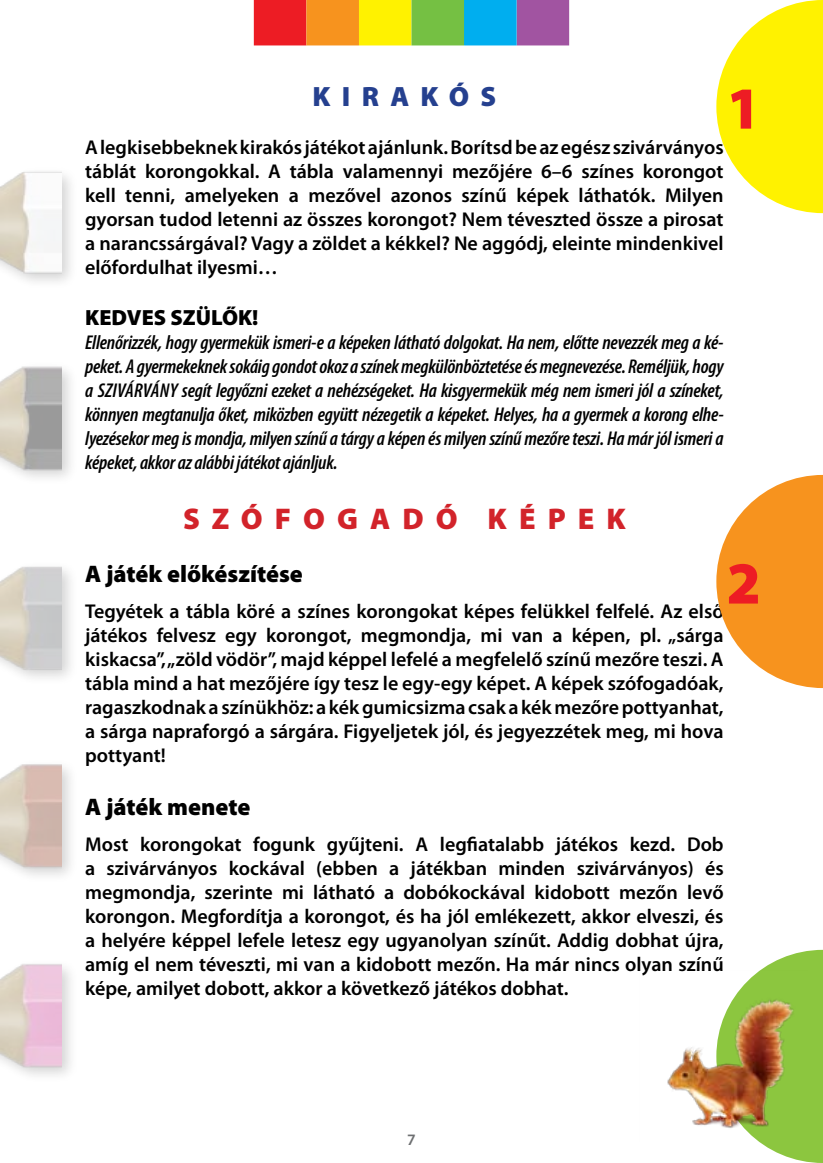
<style>
.page{position:relative;width:823px;height:1163px;background:#fff}
.page>*{position:absolute;margin:0;border:0;box-sizing:border-box;transform-origin:0 0}
.t1{font:900 60px "Myriad Pro";color:#ed1c24}
.t2{font:900 30px "Myriad Pro";color:#d2232a}
.t3{font:900 28px "Myriad Pro";color:#25408f}
.t4{font:900 24px "Myriad Pro";color:#000}
.t5{font:900 22px "Myriad Pro";color:#000}
.t6{font:600 20px/24px "Myriad Pro";color:#000;text-align:justify}
.t7{font:italic 600 condensed 20px/24px "Myriad Pro";letter-spacing:-.01em;color:#000;text-align:justify}
.t8{font:600 16px "Myriad Pro";color:#6d6f71}
</style>
<div class="page">
<svg style="left:253px;top:0;width:316px;height:45px;background:#a99159"></svg>
<svg style="left:758px;top:949px;width:64px;height:213px"></svg>
<svg style="left:716px;top:475px;width:106px;height:213px"></svg>
<div style="left:0;top:165px;width:77px;height:918px;background:#000;opacity:.45"></div>
<img style="left:0;top:165px;width:61px;height:918px">
<svg style="left:716px;top:0;width:106px;height:213px"></svg>
<img style="left:667px;top:969px;width:144px;height:172px">
<h3 class="t3" style="left:312px;top:78px;width:26px">KIRAK</h3>
<h3 class="t3" style="left:448px;top:78px;width:47px">Ó S</h3>
<p class="t6" style="left:85px;top:135px;width:639px">A legkisebbeknek kirakós játékot ajánlunk. Borítsd be az egész szivárványos táblát korongokkal. A tábla valamennyi mezőjére 6–6 színes korongot kell tenni, amelyeken a mezővel azonos színű képek láthatók. Milyen gyorsan tudod letenni az összes korongot? Nem téveszted össze a pirosat a narancssárgával? Vagy a zöldet a kékkel? Ne aggódj, eleinte mindenkivel előfordulhat ilyesmi…</p>
<p class="t5" style="left:85px;top:302px;width:15px">KEDVES</p>
<p class="t5" style="left:170px;top:302px;width:89px">SZÜLŐK!</p>
<p class="t7" style="left:85px;top:329px;width:639px">Ellenőrizzék, hogy gyermekük ismeri-e a képeken látható dolgokat. Ha nem, előtte nevezzék meg a ké&shy;peket. A gyermekeknek sokáig gondot okoz a színek megkülönböztetése és megnevezése. Reméljük, hogy a SZIVÁRVÁNY segít legyőzni ezeket a nehézségeket. Ha kisgyermekük még nem ismeri jól a színeket, könnyen megtanulja őket, miközben együtt nézegetik a képeket. Helyes, ha a gyermek a korong elhe&shy;lyezésekor meg is mondja, milyen színű a tárgy a képen és milyen színű mezőre teszi. Ha már jól ismeri a képeket, akkor az alábbi játékot ajánljuk.</p>
<h2 class="t2" style="left:183px;top:498px;width:151px">SZ ÓFOGAD</h2>
<h2 class="t2" style="left:435px;top:498px;width:166px">Ó KÉ PEK</h2>
<p class="t4" style="left:85px;top:557px;width:219px">A játék előkészítése</p>
<p class="t6" style="left:85px;top:598px;width:639px">Tegyétek a tábla köré a színes korongokat képes felükkel felfelé. Az első játékos felvesz egy korongot, megmondja, mi van a képen, pl. „sárga kiskacsa”, „zöld vödör”, majd képpel lefelé a megfelelő színű mezőre teszi. A tábla mind a hat mezőjére így tesz le egy-egy képet. A képek szófogadóak, ragaszkodnak a színükhöz: a kék gumicsizma csak a kék mezőre pottyanhat, a sárga napraforgó a sárgára. Figyeljetek jól, és jegyezzétek meg, mi hova pottyant!</p>
<p class="t4" style="left:85px;top:790px;width:167px">A játék menete</p>
<p class="t6" style="left:85px;top:831px;width:639px">Most korongokat fogunk gyűjteni. A legfiatalabb játékos kezd. Dob a szivárványos kockával (ebben a játékban minden szivárványos) és megmondja, szerinte mi látható a dobókockával kidobott mezőn levő korongon. Megfordítja a korongot, és ha jól emlékezett, akkor elveszi, és a helyére képpel lefele letesz egy ugyanolyan színűt. Addig dobhat újra, amíg el nem téveszti, mi van a kidobott mezőn. Ha már nincs olyan színű képe, amilyet dobott, akkor a következő játékos dobhat.</p>
<h1 class="t1" style="left:726px;top:68px;width:36px">1</h1>
<h1 class="t1" style="left:726px;top:543px;width:36px">2</h1>
<p class="t8" style="left:407px;top:1129px;width:10px">7</p>
</div>
